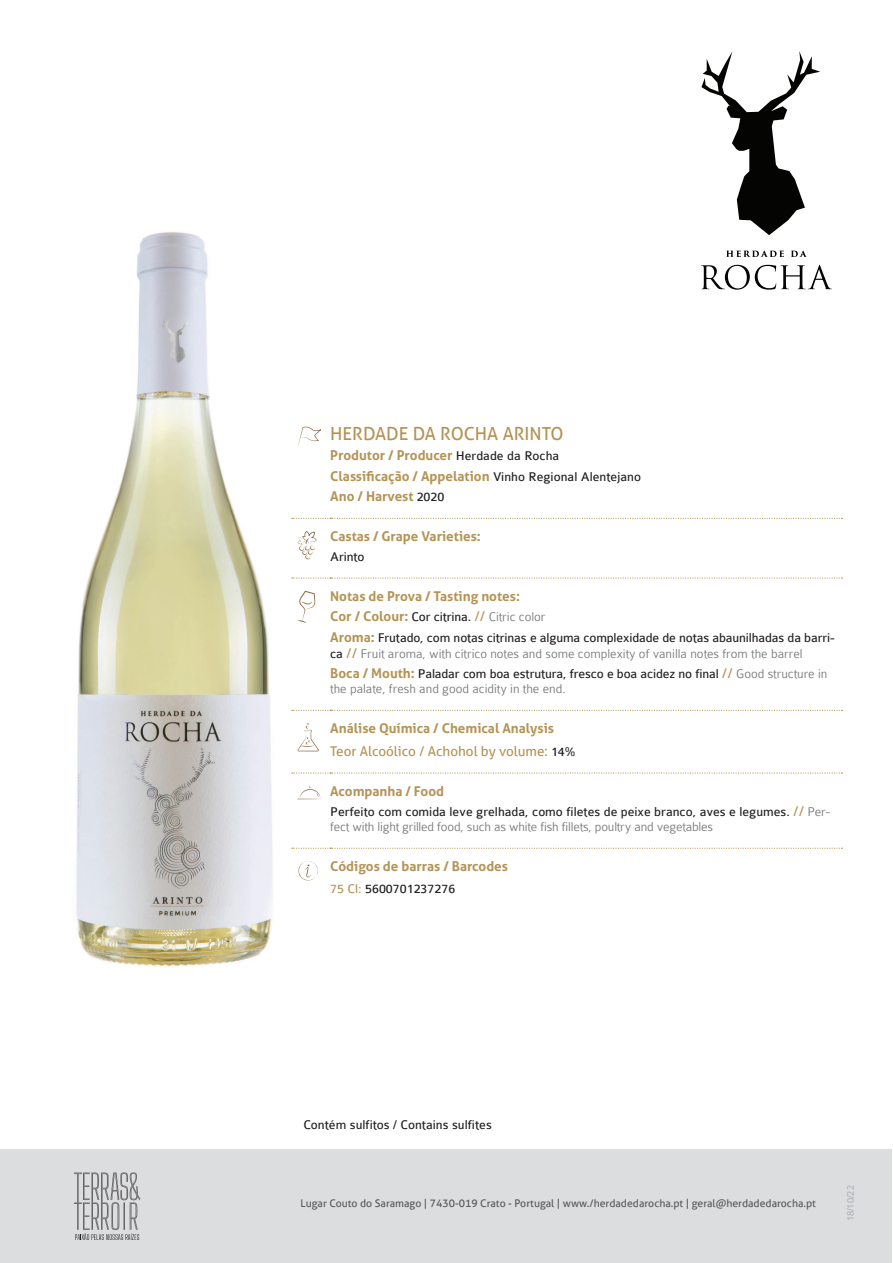
<style>
.page{position:relative;width:893px;height:1263px;background:#fff}
.page>*{position:absolute;margin:0;border:0;box-sizing:border-box;transform-origin:0 0}
.t1{font:18px "Aller";color:#b49455}
.t2{font:700 13.5px/20.4px "Aller";color:#b49455}
.t3{font:300 13.5px/15px "Colaborate";letter-spacing:-.01em;color:#76787b}
.t4{font:13.5px/16.2px "Colaborate";letter-spacing:-.01em;color:#231f20}
.t5{font:10.5px "Aller";color:#57585a}
.t6{font:300 10.5px "Colaborate";color:#a8a9ad}
.s1{font-family:"Colaborate";font-weight:400;color:#231f20}
.s2{font-weight:400}
.s3{font-family:"Colaborate";font-weight:300;color:#76787b}
.s4{font-family:"Aller";font-weight:700;color:#b49455}
.s5{font-family:"Aller";color:#b49455}
.s6{font-weight:300;color:#76787b}
.s7{font-weight:400;color:#231f20}
.s8{font-family:"Aller";font-weight:400;color:#b49455}
.s9{color:#b49455}
</style>
<div class="page">
<img style="left:76px;top:232px;width:234px;height:735px">
<div style="left:1px;top:1149px;width:891px;height:114px;background:#dcdddf"></div>
<svg style="left:292px;top:518px;width:550px;height:1px"></svg>
<svg style="left:292px;top:577px;width:550px;height:2px"></svg>
<svg style="left:292px;top:710px;width:550px;height:1px"></svg>
<svg style="left:292px;top:772px;width:550px;height:2px"></svg>
<svg style="left:292px;top:848px;width:550px;height:1px"></svg>
<svg style="left:298px;top:427px;width:23px;height:20px"></svg>
<svg style="left:298px;top:531px;width:19px;height:28px"></svg>
<svg style="left:298px;top:591px;width:17px;height:32px"></svg>
<svg style="left:298px;top:723px;width:21px;height:28px"></svg>
<svg style="left:298px;top:786px;width:23px;height:13px"></svg>
<svg style="left:298px;top:861px;width:20px;height:19px"></svg>
<svg style="left:74px;top:1172px;width:67px;height:68px"></svg>
<svg style="left:701px;top:51px;width:119px;height:184px"></svg>
<svg style="left:726px;top:250px;width:58px;height:7px"></svg>
<svg style="left:791px;top:250px;width:16px;height:7px"></svg>
<svg style="left:701px;top:265px;width:131px;height:25px"></svg>
<h1 class="t1" style="left:330px;top:423px;width:235px">HERDADE DA ROCHA ARINTO</h1>
<p class="t2" style="left:330px;top:445px;width:312px">Produtor / Producer <span class="s1">Herdade da Rocha<br></span>Classificação / Appelation <span class="s1">Vinho Regional Alentejano<br></span>Ano / Harvest <span class="s1">2020</span></p>
<p class="t2" style="left:330px;top:526px;width:152px">Castas / Grape Varieties:</p>
<p class="t4" style="left:330px;top:549px;width:36px">Arinto</p>
<p class="t2" style="left:330px;top:586px;width:217px">Notas de Prova / Tasting notes:<br>Cor / Colour: <span class="s1">Cor citrina.</span> <span class="s2">//</span> <span class="s3">Citric color</span></p>
<p class="t4" style="left:330px;top:629px;width:506px"><span class="s4">Aroma:</span> Frutado, com notas citrinas e alguma complexidade de notas abaunilhadas da barri&shy;ca <span class="s5">//</span> <span class="s6">Fruit aroma, with cítrico notes and some complexity of vanilla notes from the barrel</span></p>
<p class="t3" style="left:330px;top:667px;width:499px"><span class="s4">Boca / Mouth:</span> <span class="s7">Paladar com boa estrutura, fresco e boa acidez no final</span> <span class="s8">//</span> Good structure in the palate, fresh and good acidity in the end.</p>
<p class="t2" style="left:330px;top:717px;width:246px;line-height:23px">Análise Química / Chemical Analysis<br><span class="s2">Teor Alcoólico / Achohol by volume:</span> <span class="s1">14%</span></p>
<p class="t2" style="left:330px;top:781px;width:115px">Acompanha / Food</p>
<p class="t3" style="left:330px;top:804px;width:501px"><span class="s7">Perfeito com comida leve grelhada, como filetes de peixe branco, aves e legumes.</span> <span class="s8">//</span> Per&shy;fect with light grilled food, such as white fish fillets, poultry and vegetables</p>
<p class="t2" style="left:330px;top:856px;width:179px">Códigos de barras / Barcodes</p>
<p class="t4" style="left:330px;top:881px;width:127px"><span class="s9">75 Cl:</span> 5600701237276</p>
<p class="t4" style="left:303px;top:1117px;width:190px">Contém sulfitos / Contains sulfites</p>
<p class="t5" style="left:301px;top:1197px;width:517px">Lugar Couto do Saramago | 7430-019 Crato - Portugal | www./herdadedarocha.pt | geral@herdadedarocha.pt</p>
<p class="t6" style="left:845px;top:1221px;width:38px;rotate:-90deg">18/10/22</p>
</div>
